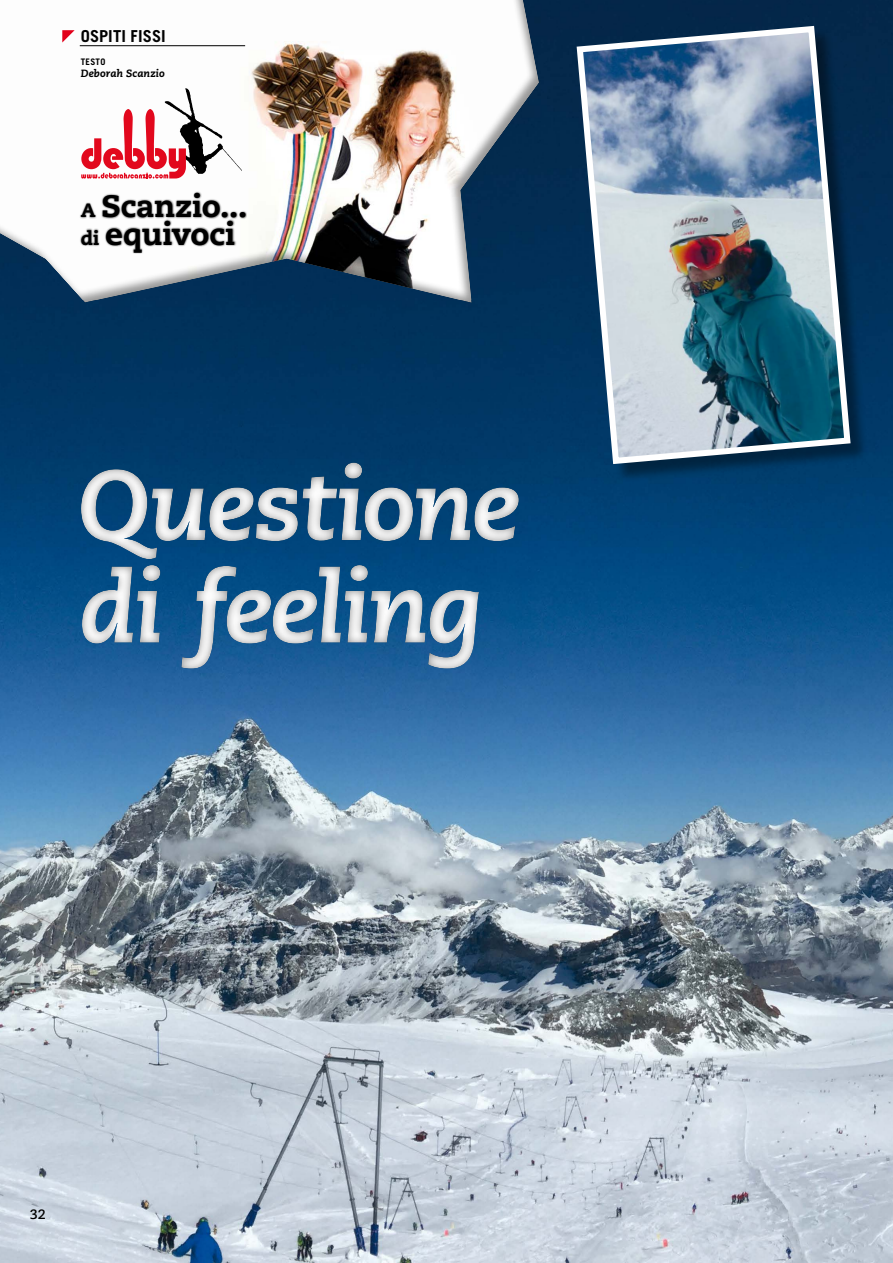
<style>
.page{position:relative;width:893px;height:1263px;background:#fff}
.page>*{position:absolute;margin:0;border:0;box-sizing:border-box;transform-origin:0 0}
.t1{font:italic 800 98.85px/102.4px "Caecilia LT Std";letter-spacing:-.03em;color:#fff}
.t2{font:800 30.9px/27.3px "Caecilia LT Std";letter-spacing:-.005em;color:#000}
.t3{font:700 16.5px "Trade Gothic LT";letter-spacing:.01em;color:#000}
.t4{font:700 13.5px "Caecilia LT Std";color:#000}
.t5{font:italic 800 10.5px "Caecilia LT Std";letter-spacing:.01em;color:#000}
.t6{font:700 9px "Trade Gothic LT";letter-spacing:.035em;color:#000}
.s1{font-size:19.2px}
</style>
<div class="page">
<img style="left:0;top:0;width:893px;height:1263px">
<div style="left:49px;top:446px;width:699px;height:226px;background:#000;opacity:.5"></div>
<div style="left:0;top:0;width:539px;height:303px;background:#000;opacity:.4"></div>
<div style="left:72px;top:36px;width:181px;height:20px;background:#fff"></div>
<hr style="left:80px;top:45px;width:165px;height:1px;background:#000">
<svg style="left:62px;top:30px;width:13px;height:13px"></svg>
<svg style="left:81px;top:88px;width:160px;height:91px"></svg>
<div style="left:79px;top:191px;width:168px;height:63px;background:#000;opacity:.75"></div>
<div style="left:579px;top:29px;width:290px;height:453px;background:#000;opacity:.4"></div>
<svg style="left:573px;top:23px;width:281px;height:444px;background:#6d899e"></svg>
<p class="t3" style="left:81px;top:26px;width:86px">OSPITI FISSI</p>
<p class="t6" style="left:81px;top:56px;width:26px">TESTO</p>
<p class="t5" style="left:81px;top:67px;width:85px">Deborah Scanzio</p>
<p class="t2" style="left:81px;top:193px;width:168px"><span class="s1">A</span> Scanzio... <span class="s1">di</span> equivoci</p>
<h1 class="t1" style="left:78px;top:456px;width:443px">Questione di feeling</h1>
<p class="t4" style="left:30px;top:1206px;width:17px">32</p>
</div>
